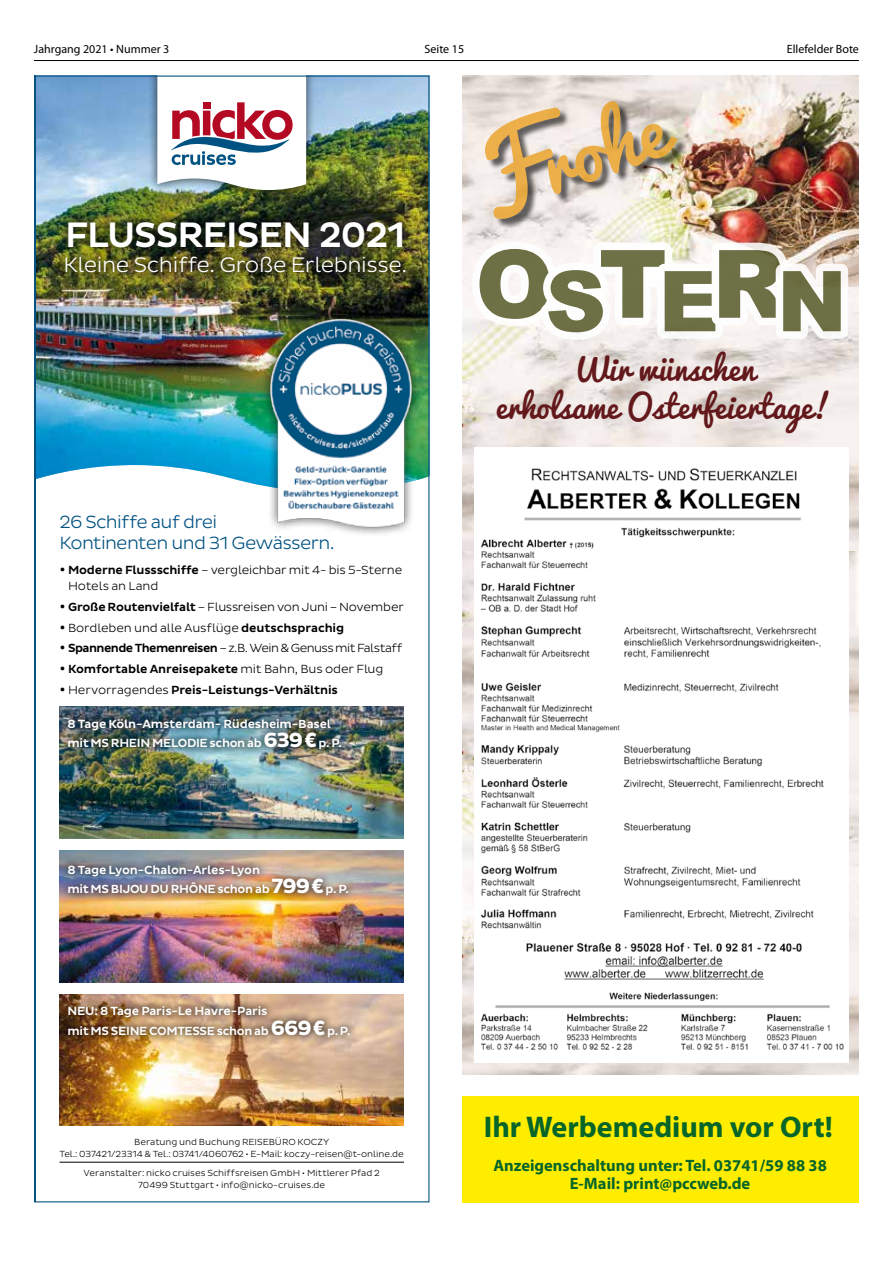
<style>
.page{position:relative;width:893px;height:1263px;background:#fff}
.page>*{position:absolute;margin:0;border:0;box-sizing:border-box;transform-origin:0 0}
.t1{font:900 94.5px "Arial";color:#5c602f}
.t2{font:74.25px "Pacifico";color:#eba021}
.t3{font:500 36px "Pluto Sans";letter-spacing:-.03em;color:#fff}
.t4{font:31.5px/37.8px "Pacifico";color:#63191b;text-align:center}
.t5{font:700 30px "Myriad Pro";color:#066528}
.t6{font:300 21.45px "Pluto Sans";letter-spacing:-.02em;color:#fff}
.t7{font:300 18px/21px "Pluto Sans";letter-spacing:-.04em;color:#005282}
.t8{font:700 16.5px/18px "Myriad Pro";color:#066528;text-align:center}
.t9{font:500 12px/19.5px "Pluto Sans";letter-spacing:-.025em;color:#fff}
.t10{font:300 12px/16.5px "Pluto Sans";letter-spacing:-.015em;color:#000}
.t11{font:500 12px "Pluto Sans";letter-spacing:-.01em;color:#000}
.t12{font:300 12px "Pluto Sans";letter-spacing:-.045em;color:#000}
.t13{font:12px "Myriad Pro";color:#000}
.t14{font:300 9px/12px "Pluto Sans";color:#000;text-align:center}
.s1{font-weight:500;font-size:15px}
.s2{font-weight:500}
.s3{font-size:15px}
.s4{font-weight:300}
.s5{font-weight:700;font-size:21px}
.s6{font-size:97.5px}
</style>
<div class="page">
<hr style="left:34px;top:60px;width:825px;height:1px;background:#000">
<div style="left:462px;top:1096px;width:396px;height:106px;background:#ffed00"></div>
<img style="left:463px;top:287px;width:395px;height:263px">
<img style="left:463px;top:917px;width:395px;height:158px">
<img style="left:463px;top:628px;width:395px;height:289px">
<div style="left:474px;top:447px;width:374px;height:616px;background:#fff"></div>
<img style="left:463px;top:76px;width:395px;height:211px">
<div style="left:486px;top:103px;width:202px;height:126px;background:#000;opacity:.75"></div>
<img style="left:480px;top:468px;width:364px;height:582px">
<svg style="left:463px;top:231px;width:393px;height:122px"></svg>
<img style="left:60px;top:851px;width:344px;height:132px">
<img style="left:36px;top:78px;width:391px;height:407px">
<hr style="left:60px;top:1162px;width:344px;height:1px;background:#000">
<div style="left:148px;top:76px;width:168px;height:123px;background:#000;opacity:.75"></div>
<svg style="left:157px;top:78px;width:149px;height:112px"></svg>
<div style="left:54px;top:210px;width:362px;height:74px;background:#000;opacity:.75"></div>
<img style="left:60px;top:706px;width:344px;height:132px">
<img style="left:60px;top:994px;width:344px;height:132px">
<div style="left:59px;top:710px;width:291px;height:48px;background:#000;opacity:.75"></div>
<div style="left:59px;top:856px;width:297px;height:48px;background:#000;opacity:.75"></div>
<div style="left:59px;top:998px;width:299px;height:48px;background:#000;opacity:.75"></div>
<img style="left:257px;top:305px;width:168px;height:229px">
<h3 class="t13" style="left:34px;top:42px;width:137px">Jahrgang 2021 • Nummer 3</h3>
<h3 class="t13" style="left:425px;top:42px;width:41px">Seite 15</h3>
<h3 class="t13" style="left:787px;top:42px;width:74px">Ellefelder Bote</h3>
<h3 class="t3" style="left:65px;top:214px;width:342px">FLUSSREISEN 2021</h3>
<h3 class="t6" style="left:63px;top:253px;width:345px">Kleine Schiffe. Große Erlebnisse.</h3>
<h3 class="t7" style="left:60px;top:511px;width:277px">26 Schiffe auf drei<br>Kontinenten und 31 Gewässern.</h3>
<h3 class="t10" style="left:68px;top:561px;width:336px;text-indent:-9px"><span class="s1">•</span> <span class="s2">Moderne Flussschiffe</span> – vergleichbar mit 4- bis 5-Sterne<br>Hotels an Land</h3>
<h3 class="t10" style="left:60px;top:599px;width:346px"><span class="s1">•</span> <span class="s2">Große Routenvielfalt</span> – Flussreisen von Juni – November</h3>
<h3 class="t10" style="left:60px;top:619px;width:286px"><span class="s1">•</span> Bordleben und alle Ausflüge <span class="s2">deutschsprachig</span></h3>
<h3 class="t12" style="left:60px;top:641px;width:344px"><span class="s1">•</span> <span class="s2">Spannende Themenreisen</span> – z.B. Wein &amp; Genuss mit Falstaff</h3>
<h3 class="t11" style="left:60px;top:662px;width:325px"><span class="s3">•</span> Komfortable Anreisepakete <span class="s4">mit Bahn, Bus oder Flug</span></h3>
<h3 class="t11" style="left:60px;top:683px;width:280px"><span class="s3">•</span> <span class="s4">Hervorragendes</span> Preis-Leistungs-Verhältnis</h3>
<h3 class="t9" style="left:68px;top:714px;width:276px">8 Tage Köln-Amsterdam- Rüdesheim-Basel mit MS RHEIN MELODIE schon ab <span class="s5">639€</span> p. P.</h3>
<h3 class="t9" style="left:68px;top:860px;width:283px">8 Tage Lyon-Chalon-Arles-Lyon<br>mit MS BIJOU DU RHÔNE schon ab <span class="s5">799€</span> p. P.</h3>
<h3 class="t9" style="left:68px;top:1002px;width:285px">NEU: 8 Tage Paris-Le Havre-Paris<br>mit MS SEINE COMTESSE schon ab <span class="s5">669€</span> p. P.</h3>
<p class="t14" style="left:60px;top:1136px;width:346px">Beratung und Buchung REISEBÜRO KOCZY<br>Tel.: 037421/23314 &amp; Tel.: 03741/4060762 • E-Mail: koczy-reisen@t-online.de</p>
<p class="t14" style="left:84px;top:1167px;width:298px">Veranstalter: nicko cruises Schiffsreisen GmbH • Mittlerer Pfad 2<br>70499 Stuttgart • info@nicko-cruises.de</p>
<h2 class="t2" style="left:466px;top:152px;width:196px;rotate:-19deg"><span class="s6">F</span>rohe</h2>
<h1 class="t1" style="left:475px;top:215px;width:373px">O<sub>S</sub>T<sub>E</sub>R<sub>N</sub></h1>
<h3 class="t4" style="left:495px;top:351px;width:337px">Wir wünschen<br>erholsame Osterfeiertage!</h3>
<h3 class="t5" style="left:484px;top:1107px;width:350px">Ihr Werbemedium vor Ort!</h3>
<h3 class="t8" style="left:493px;top:1156px;width:335px">Anzeigenschaltung unter: Tel. 03741/59 88 38<br>E-Mail: print@pccweb.de</h3>
</div>
